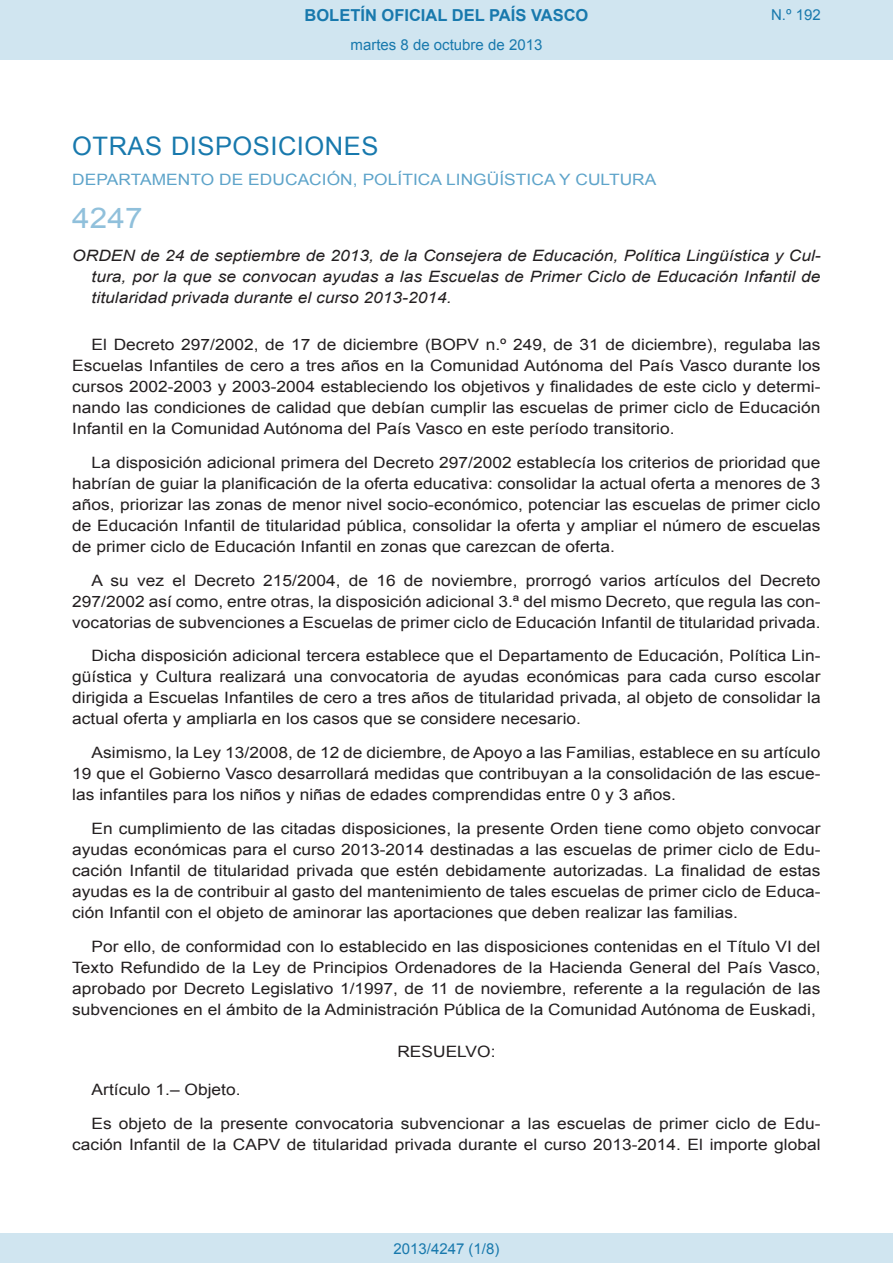
<style>
.page{position:relative;width:893px;height:1263px;background:#fff}
.page>*{position:absolute;margin:0;border:0;box-sizing:border-box;transform-origin:0 0}
.BOPVOrden{font:28.5px "Arial";color:#90c0db;scale:1.11 1}
.BOPVSeccion{font:25.5px "Arial";letter-spacing:.02em;color:#1879ad}
.t1{font:700 16.5px "Arial";color:#1879ad}
.BOPVDetalle{font:15.6px/21px "Arial";color:#231f20;text-align:justify;scale:1.11 1}
.BOPVTitulo{font:italic 15.6px/21px "Arial";color:#231f20;text-align:justify;scale:1.11 1}
.BOPVOrganismo{font:15.6px "Arial";letter-spacing:.005em;color:#5ea4ca;scale:1.11 1}
.BOPVClave{font:15.6px "Arial";color:#231f20;scale:1.11 1}
.Paginacion_Centro{font:15px "Arial";color:#1879ad}
</style>
<div class="page">
<div style="left:0;top:0;width:893px;height:60px;background:#d0e5f0"></div>
<div style="left:0;top:1233px;width:893px;height:30px;background:#d0e5f0"></div>
<p class="t1" style="left:305px;top:4px;width:285px">BOLETÍN OFICIAL DEL PAÍS VASCO</p>
<p class="Paginacion_Centro" style="left:351px;top:35px;width:193px">martes 8 de octubre de 2013</p>
<p class="Paginacion_Centro" style="left:771px;top:5px;width:51px">N.º 192</p>
<p class="BOPVSeccion" style="left:72px;top:129px;width:308px">OTRAS DISPOSICIONES</p>
<p class="BOPVOrganismo" style="left:72px;top:169px;width:528px">DEPARTAMENTO DE EDUCACIÓN, POLÍTICA LINGÜÍSTICA Y CULTURA</p>
<p class="BOPVOrden" style="left:72px;top:199px;width:65px">4247</p>
<p class="BOPVTitulo" style="left:92px;top:246px;width:658px;text-indent:-19px">ORDEN de 24 de septiembre de 2013, de la Consejera de Educación, Política Lingüística y Cul&shy;tura, por la que se convocan ayudas a las Escuelas de Primer Ciclo de Educación Infantil de titularidad privada durante el curso 2013-2014.</p>
<p class="BOPVDetalle" style="left:72px;top:334px;width:676px;text-indent:19px">El Decreto 297/2002, de 17 de diciembre (BOPV n.º 249, de 31 de diciembre), regulaba las Escuelas Infantiles de cero a tres años en la Comunidad Autónoma del País Vasco durante los cursos 2002-2003 y 2003-2004 estableciendo los objetivos y finalidades de este ciclo y determi&shy;nando las condiciones de calidad que debían cumplir las escuelas de primer ciclo de Educación Infantil en la Comunidad Autónoma del País Vasco en este período transitorio.</p>
<p class="BOPVDetalle" style="left:72px;top:452px;width:676px;text-indent:19px">La disposición adicional primera del Decreto 297/2002 establecía los criterios de prioridad que habrían de guiar la planificación de la oferta educativa: consolidar la actual oferta a menores de 3 años, priorizar las zonas de menor nivel socio-económico, potenciar las escuelas de primer ciclo de Educación Infantil de titularidad pública, consolidar la oferta y ampliar el número de escuelas de primer ciclo de Educación Infantil en zonas que carezcan de oferta.</p>
<p class="BOPVDetalle" style="left:72px;top:570px;width:676px;text-indent:19px">A su vez el Decreto 215/2004, de 16 de noviembre, prorrogó varios artículos del Decreto 297/2002 así como, entre otras, la disposición adicional 3.ª del mismo Decreto, que regula las con&shy;vocatorias de subvenciones a Escuelas de primer ciclo de Educación Infantil de titularidad privada.</p>
<p class="BOPVDetalle" style="left:72px;top:645px;width:676px;text-indent:19px">Dicha disposición adicional tercera establece que el Departamento de Educación, Política Lin&shy;güística y Cultura realizará una convocatoria de ayudas económicas para cada curso escolar dirigida a Escuelas Infantiles de cero a tres años de titularidad privada, al objeto de consolidar la actual oferta y ampliarla en los casos que se considere necesario.</p>
<p class="BOPVDetalle" style="left:72px;top:742px;width:676px;text-indent:19px">Asimismo, la Ley 13/2008, de 12 de diciembre, de Apoyo a las Familias, establece en su artículo 19 que el Gobierno Vasco desarrollará medidas que contribuyan a la consolidación de las escue&shy;las infantiles para los niños y niñas de edades comprendidas entre 0 y 3 años.</p>
<p class="BOPVDetalle" style="left:72px;top:818px;width:676px;text-indent:19px">En cumplimiento de las citadas disposiciones, la presente Orden tiene como objeto convocar ayudas económicas para el curso 2013-2014 destinadas a las escuelas de primer ciclo de Edu&shy;cación Infantil de titularidad privada que estén debidamente autorizadas. La finalidad de estas ayudas es la de contribuir al gasto del mantenimiento de tales escuelas de primer ciclo de Educa&shy;ción Infantil con el objeto de aminorar las aportaciones que deben realizar las familias.</p>
<p class="BOPVDetalle" style="left:72px;top:936px;width:676px;text-indent:19px">Por ello, de conformidad con lo establecido en las disposiciones contenidas en el Título VI del Texto Refundido de la Ley de Principios Ordenadores de la Hacienda General del País Vasco, aprobado por Decreto Legislativo 1/1997, de 11 de noviembre, referente a la regulación de las subvenciones en el ámbito de la Administración Pública de la Comunidad Autónoma de Euskadi,</p>
<p class="BOPVClave" style="left:397px;top:1041px;width:90px">RESUELVO:</p>
<p class="BOPVDetalle" style="left:92px;top:1079px;width:136px">Artículo 1.– Objeto.</p>
<p class="BOPVDetalle" style="left:72px;top:1113px;width:676px;text-align:right">Es objeto de la presente convocatoria subvencionar a las escuelas de primer ciclo de Edu&shy;cación Infantil de la CAPV de titularidad privada durante el curso 2013-2014. El importe global</p>
<p class="Paginacion_Centro" style="left:393px;top:1238px;width:107px">2013/4247 (1/8)</p>
</div>
